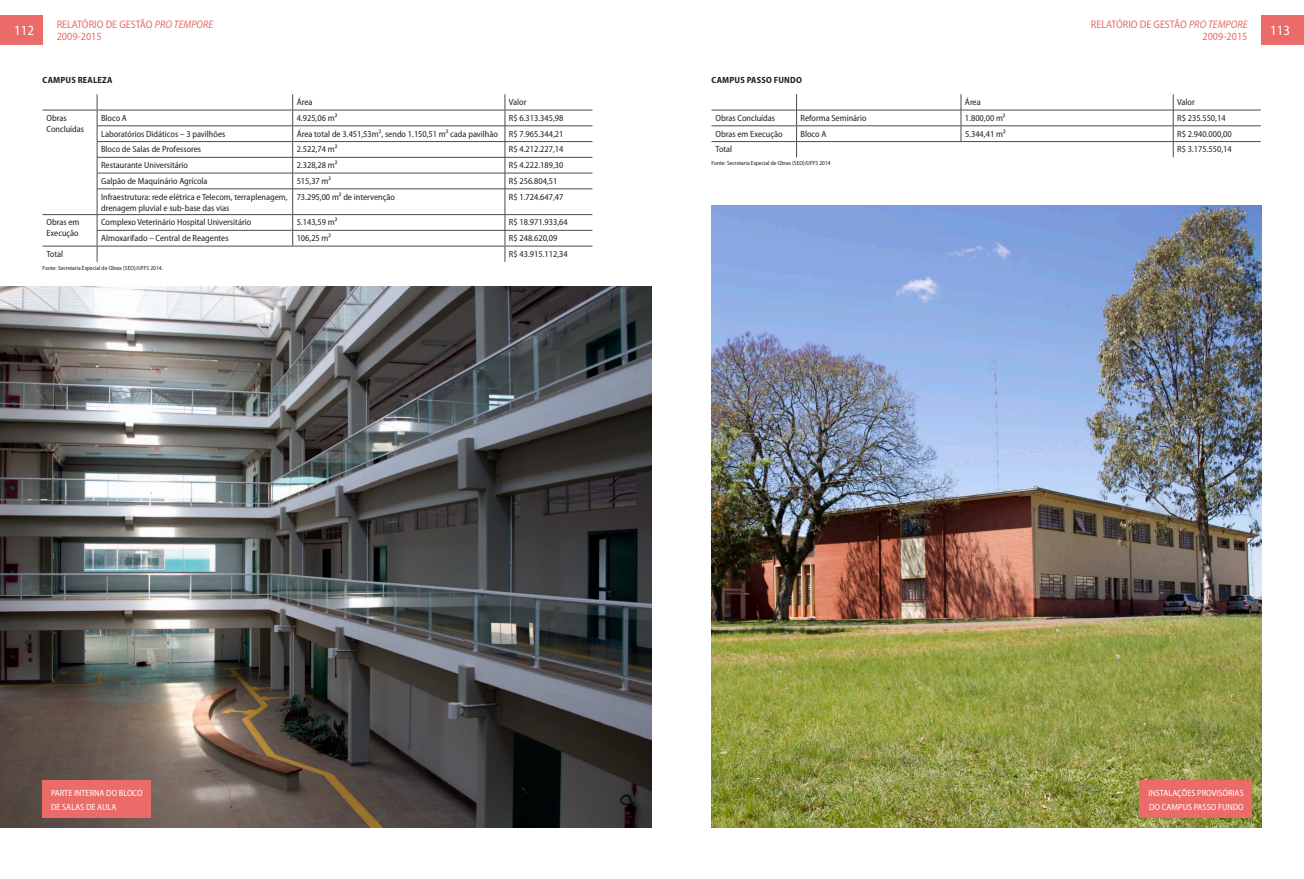
<style>
.page{position:relative;width:1304px;height:879px;background:#fff}
.page>*{position:absolute;margin:0;border:0;box-sizing:border-box;transform-origin:0 0}
.t1{font:semi-condensed 14px "Myriad Pro";color:#fff}
.t2{font:semi-condensed 11px/12px "Myriad Pro";color:#eb6b68}
.t3{font:semi-condensed 9px/11px "Myriad Pro";color:#231f20}
.t4{font:semi-condensed 9px/14px "Myriad Pro";color:#fff}
.t5{font:700 semi-condensed 9px "Myriad Pro";letter-spacing:.02em;color:#231f20}
.t6{font:semi-condensed 6px "Myriad Pro";color:#231f20}
.s1{font-style:italic}
</style>
<div class="page">
<div style="left:0;top:15px;width:43px;height:30px;background:#eb6b68"></div>
<div style="left:1262px;top:15px;width:42px;height:30px;background:#eb6b68"></div>
<hr style="left:97px;top:126px;width:196px;height:1px;background:#4b4c4d">
<hr style="left:293px;top:126px;width:212px;height:1px;background:#4b4c4d">
<hr style="left:505px;top:126px;width:87px;height:1px;background:#4b4c4d">
<hr style="left:97px;top:141px;width:196px;height:1px;background:#4b4c4d">
<hr style="left:293px;top:141px;width:212px;height:1px;background:#4b4c4d">
<hr style="left:505px;top:141px;width:87px;height:1px;background:#4b4c4d">
<hr style="left:97px;top:157px;width:196px;height:1px;background:#4b4c4d">
<hr style="left:293px;top:157px;width:212px;height:1px;background:#4b4c4d">
<hr style="left:505px;top:157px;width:87px;height:1px;background:#4b4c4d">
<hr style="left:97px;top:173px;width:196px;height:1px;background:#4b4c4d">
<hr style="left:293px;top:173px;width:212px;height:1px;background:#4b4c4d">
<hr style="left:505px;top:173px;width:87px;height:1px;background:#4b4c4d">
<hr style="left:97px;top:189px;width:196px;height:1px;background:#4b4c4d">
<hr style="left:293px;top:189px;width:212px;height:1px;background:#4b4c4d">
<hr style="left:505px;top:189px;width:87px;height:1px;background:#4b4c4d">
<hr style="left:97px;top:230px;width:196px;height:1px;background:#4b4c4d">
<hr style="left:293px;top:230px;width:212px;height:1px;background:#4b4c4d">
<svg style="left:293px;top:94px;width:1px;height:152px"></svg>
<hr style="left:505px;top:230px;width:87px;height:1px;background:#4b4c4d">
<svg style="left:97px;top:94px;width:1px;height:168px"></svg>
<svg style="left:505px;top:94px;width:1px;height:168px"></svg>
<hr style="left:43px;top:214px;width:54px;height:1px;background:#4b4c4d">
<hr style="left:43px;top:110px;width:54px;height:1px;background:#4b4c4d">
<hr style="left:97px;top:110px;width:196px;height:1px;background:#4b4c4d">
<hr style="left:293px;top:110px;width:212px;height:1px;background:#4b4c4d">
<hr style="left:505px;top:110px;width:87px;height:1px;background:#4b4c4d">
<hr style="left:97px;top:214px;width:196px;height:1px;background:#4b4c4d">
<hr style="left:293px;top:214px;width:212px;height:1px;background:#4b4c4d">
<hr style="left:505px;top:214px;width:87px;height:1px;background:#4b4c4d">
<hr style="left:43px;top:246px;width:54px;height:1px;background:#4b4c4d">
<hr style="left:97px;top:246px;width:196px;height:1px;background:#4b4c4d">
<hr style="left:293px;top:246px;width:212px;height:1px;background:#4b4c4d">
<hr style="left:505px;top:246px;width:87px;height:1px;background:#4b4c4d">
<img style="left:0;top:287px;width:652px;height:541px">
<hr style="left:711px;top:110px;width:86px;height:1px;background:#4b4c4d">
<hr style="left:797px;top:110px;width:164px;height:1px;background:#4b4c4d">
<hr style="left:961px;top:110px;width:212px;height:1px;background:#4b4c4d">
<hr style="left:1173px;top:110px;width:88px;height:1px;background:#4b4c4d">
<svg style="left:961px;top:94px;width:1px;height:47px"></svg>
<svg style="left:796px;top:94px;width:1px;height:63px"></svg>
<svg style="left:1173px;top:94px;width:1px;height:63px"></svg>
<hr style="left:711px;top:125px;width:86px;height:1px;background:#4b4c4d">
<hr style="left:797px;top:125px;width:164px;height:1px;background:#4b4c4d">
<hr style="left:961px;top:125px;width:212px;height:1px;background:#4b4c4d">
<hr style="left:1173px;top:125px;width:88px;height:1px;background:#4b4c4d">
<hr style="left:711px;top:141px;width:86px;height:1px;background:#4b4c4d">
<hr style="left:797px;top:141px;width:164px;height:1px;background:#4b4c4d">
<hr style="left:961px;top:141px;width:212px;height:1px;background:#4b4c4d">
<hr style="left:1173px;top:141px;width:88px;height:1px;background:#4b4c4d">
<img style="left:711px;top:206px;width:551px;height:622px">
<div style="left:43px;top:780px;width:108px;height:38px;background:#eb6b68"></div>
<div style="left:1139px;top:780px;width:113px;height:38px;background:#eb6b68"></div>
<p class="t2" style="left:57px;top:18px;width:158px">RELATÓRIO DE GESTÃO <span class="s1">PRO TEMPORE<br></span>2009-2015</p>
<p class="t2" style="left:1091px;top:18px;width:158px;text-align:right">RELATÓRIO DE GESTÃO <span class="s1">PRO TEMPORE<br></span>2009-2015</p>
<p class="t5" style="left:43px;top:75px;width:71px">CAMPUS REALEZA</p>
<p class="t3" style="left:297px;top:97px;width:17px">Área</p>
<p class="t3" style="left:509px;top:97px;width:19px">Valor</p>
<p class="t3" style="left:47px;top:112px;width:39px">Obras<br>Concluídas</p>
<p class="t3" style="left:101px;top:112px;width:27px">Bloco A</p>
<p class="t3" style="left:297px;top:112px;width:42px">4.925,06 m²</p>
<p class="t3" style="left:509px;top:112px;width:56px">R$ 6.313.345,98</p>
<p class="t3" style="left:101px;top:128px;width:126px">Laboratórios Didáticos – 3 pavilhões</p>
<p class="t3" style="left:297px;top:128px;width:268px">Área total de 3.451,53m², sendo 1.150,51 m² cada pavilhão R$ 7.965.344,21</p>
<p class="t3" style="left:101px;top:144px;width:102px">Bloco de Salas de Professores</p>
<p class="t3" style="left:297px;top:144px;width:42px">2.522,74 m²</p>
<p class="t3" style="left:509px;top:144px;width:56px">R$ 4.212.227,14</p>
<p class="t3" style="left:101px;top:160px;width:88px">Restaurante Universitário</p>
<p class="t3" style="left:297px;top:160px;width:42px">2.328,28 m²</p>
<p class="t3" style="left:509px;top:160px;width:56px">R$ 4.222.189,30</p>
<p class="t3" style="left:101px;top:175px;width:108px">Galpão de Maquinário Agrícola</p>
<p class="t3" style="left:297px;top:175px;width:36px">515,37 m²</p>
<p class="t3" style="left:509px;top:175px;width:50px">R$ 256.804,51</p>
<p class="t3" style="left:101px;top:191px;width:188px">Infraestrutura: rede elétrica e Telecom, terraplenagem, drenagem pluvial e sub-base das vias</p>
<p class="t3" style="left:297px;top:191px;width:100px">73.295,00 m² de intervenção</p>
<p class="t3" style="left:509px;top:191px;width:56px">R$ 1.724.647,47</p>
<p class="t3" style="left:47px;top:217px;width:35px">Obras em<br>Execução</p>
<p class="t3" style="left:101px;top:217px;width:152px">Complexo Veterinário Hospital Universitário</p>
<p class="t3" style="left:297px;top:217px;width:42px">5.143,59 m²</p>
<p class="t3" style="left:509px;top:217px;width:60px">R$ 18.971.933,64</p>
<p class="t3" style="left:101px;top:233px;width:129px">Almoxarifado – Central de Reagentes</p>
<p class="t3" style="left:297px;top:233px;width:36px">106,25 m²</p>
<p class="t3" style="left:509px;top:233px;width:50px">R$ 248.620,09</p>
<p class="t3" style="left:47px;top:248px;width:18px">Total</p>
<p class="t3" style="left:509px;top:248px;width:60px">R$ 43.915.112,34</p>
<p class="t6" style="left:43px;top:265px;width:122px">Fonte: Secretaria Especial de Obras (SEO)/UFFS 2014.</p>
<h1 class="t1" style="left:14px;top:23px;width:21px">112</h1>
<h1 class="t1" style="left:1270px;top:23px;width:21px">113</h1>
<p class="t5" style="left:712px;top:75px;width:92px">CAMPUS PASSO FUNDO</p>
<p class="t3" style="left:965px;top:97px;width:17px">Área</p>
<p class="t3" style="left:1177px;top:97px;width:19px">Valor</p>
<p class="t3" style="left:716px;top:112px;width:61px">Obras Concluídas</p>
<p class="t3" style="left:801px;top:112px;width:67px">Reforma Seminário</p>
<p class="t3" style="left:965px;top:112px;width:42px">1.800,00 m²</p>
<p class="t3" style="left:1177px;top:112px;width:50px">R$ 235.550,14</p>
<p class="t3" style="left:716px;top:128px;width:69px">Obras em Execução</p>
<p class="t3" style="left:801px;top:128px;width:27px">Bloco A</p>
<p class="t3" style="left:965px;top:128px;width:42px">5.344,41 m²</p>
<p class="t3" style="left:1177px;top:128px;width:56px">R$ 2.940.000,00</p>
<p class="t3" style="left:716px;top:144px;width:18px">Total</p>
<p class="t3" style="left:1177px;top:144px;width:56px">R$ 3.175.550,14</p>
<p class="t6" style="left:711px;top:160px;width:121px">Fonte: Secretaria Especial de Obras (SEO)/UFFS 2014</p>
<p class="t4" style="left:51px;top:786px;width:93px">PARTE INTERNA DO BLOCO<br>DE SALAS DE AULA</p>
<p class="t4" style="left:1148px;top:786px;width:97px">IN STALAÇÕES PROVI SÓRIAS<br>DO CAMPUS PASSO FUNDO</p>
</div>
